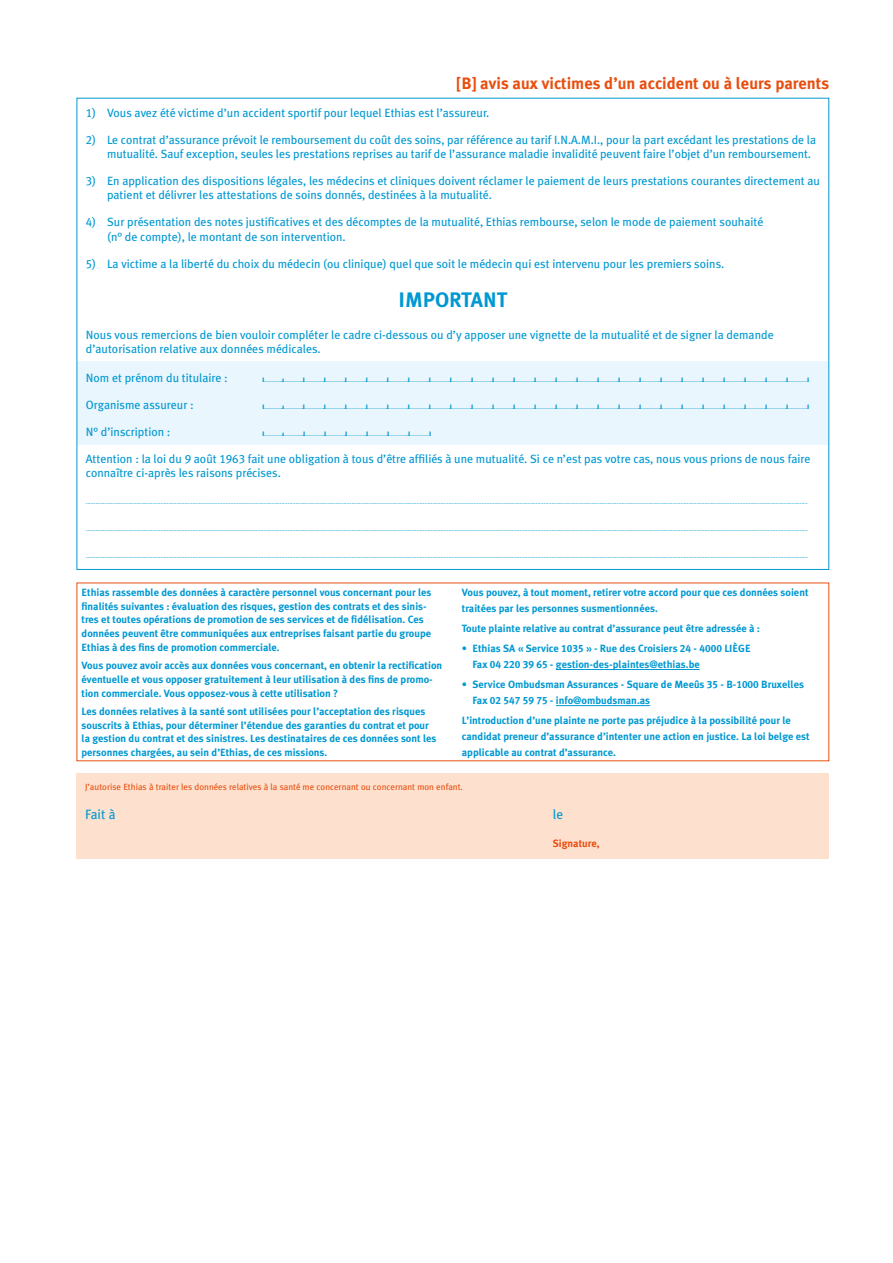
<style>
.page{position:relative;width:893px;height:1263px;background:#fff}
.page>*{position:absolute;margin:0;border:0;box-sizing:border-box;transform-origin:0 0}
.t1{font:700 21px "Meta Ethias";color:#0098d2}
.t2{font:700 16.5px "Meta Ethias";color:#e84e0f}
.t3{font:13.5px "Meta Ethias";color:#0098d2}
.t4{font:12px/14.4px "Meta Ethias";color:#0098d2}
.t5{font:700 10.5px/13.8px "Meta Ethias";color:#0098d2}
.t6{font:700 10.5px "Meta Ethias";color:#e84e0f}
.t7{font:9px "Meta Ethias";color:#e84e0f}
.t8{font:6px "Meta Ethias";color:#0098d2}
.t9{font:6px "Border";color:#0098d2;scale:3.5 1}
</style>
<div class="page">
<div style="left:77px;top:774px;width:752px;height:85px;background:#fde1ce"></div>
<hr style="left:556px;top:669px;width:144px;height:1px;background:#0098d2">
<hr style="left:556px;top:705px;width:94px;height:1px;background:#0098d2">
<div style="left:77px;top:362px;width:752px;height:83px;background:#eaf6fd"></div>
<h2 class="t2" style="left:457px;top:74px;width:374px">[B] avis aux victimes d’un accident ou à leurs parents</h2>
<h3 class="t4" style="left:86px;top:105px;width:405px">1) Vous avez été victime d’un accident sportif pour lequel Ethias est l’assureur.</h3>
<p class="t4" style="left:107px;top:132px;width:710px;text-indent:-21px">2) Le contrat d’assurance prévoit le remboursement du coût des soins, par référence au tarif I.N.A.M.I., pour la part excédant les prestations de la mutualité. Sauf exception, seules les prestations reprises au tarif de l’assurance maladie invalidité peuvent faire l’objet d’un remboursement.</p>
<h3 class="t4" style="left:107px;top:173px;width:714px;text-indent:-21px">3) En application des dispositions légales, les médecins et cliniques doivent réclamer le paiement de leurs prestations courantes directement au patient et délivrer les attestations de soins donnés, destinées à la mutualité.</h3>
<h3 class="t4" style="left:107px;top:215px;width:658px;text-indent:-21px">4) Sur présentation des notes justificatives et des décomptes de la mutualité, Ethias rembourse, selon le mode de paiement souhaité (n° de compte), le montant de son intervention.</h3>
<h3 class="t4" style="left:86px;top:256px;width:640px">5) La victime a la liberté du choix du médecin (ou clinique) quel que soit le médecin qui est intervenu pour les premiers soins.</h3>
<h1 class="t1" style="left:399px;top:288px;width:110px">IMPORTANT</h1>
<h3 class="t4" style="left:86px;top:327px;width:689px">Nous vous remercions de bien vouloir compléter le cadre ci-dessous ou d’y apposer une vignette de la mutualité et de signer la demande d’autorisation relative aux données médicales.</h3>
<h3 class="t4" style="left:86px;top:371px;width:144px">Nom et prénom du titulaire :</h3>
<p class="t9" style="left:263px;top:377px;width:157px">13333333333333333333333333</p>
<h3 class="t4" style="left:86px;top:398px;width:110px">Organisme assureur :</h3>
<p class="t9" style="left:263px;top:404px;width:157px">13333333333333333333333333</p>
<h3 class="t4" style="left:86px;top:425px;width:86px">N° d’inscription :</h3>
<p class="t9" style="left:263px;top:431px;width:49px">13333333</p>
<h3 class="t4" style="left:86px;top:451px;width:726px">Attention : la loi du 9 août 1963 fait une obligation à tous d’être affiliés à une mutualité. Si ce n’est pas votre cas, nous vous prions de nous faire connaître ci-après les raisons précises.</h3>
<p class="t8" style="left:86px;top:498px;width:723px">......................................................................................................................................................................................................................................................................................................................................................................................................................................................................</p>
<p class="t8" style="left:86px;top:525px;width:723px">......................................................................................................................................................................................................................................................................................................................................................................................................................................................................</p>
<p class="t8" style="left:86px;top:552px;width:723px">......................................................................................................................................................................................................................................................................................................................................................................................................................................................................</p>
<p class="t5" style="left:82px;top:585px;width:351px">Ethias rassemble des données à caractère personnel vous concernant pour les finalités suivantes : évaluation des risques, gestion des contrats et des sinis&shy;tres et toutes opérations de promotion de ses services et de fidélisation. Ces données peuvent être communiquées aux entreprises faisant partie du groupe Ethias à des fins de promotion commerciale.</p>
<h3 class="t5" style="left:82px;top:658px;width:362px">Vous pouvez avoir accès aux données vous concernant, en obtenir la rectification éventuelle et vous opposer gratuitement à leur utilisation à des fins de promo&shy;tion commerciale. Vous opposez-vous à cette utilisation ?</h3>
<p class="t5" style="left:82px;top:704px;width:356px">Les données relatives à la santé sont utilisées pour l’acceptation des risques souscrits à Ethias, pour déterminer l’étendue des garanties du contrat et pour la gestion du contrat et des sinistres. Les destinataires de ces données sont les personnes chargées, au sein d’Ethias, de ces missions.</p>
<h3 class="t5" style="left:462px;top:584px;width:348px;line-height:15.9px">Vous pouvez, à tout moment, retirer votre accord pour que ces données soient traitées par les personnes susmentionnées.</h3>
<h3 class="t5" style="left:462px;top:621px;width:300px">Toute plainte relative au contrat d’assurance peut être adressée à :</h3>
<h3 class="t5" style="left:472px;top:640px;width:280px;line-height:15.9px;text-indent:-11px">• Ethias SA « Service 1035 » - Rue des Croisiers 24 - 4000 LIÈGE<br>Fax 04 220 39 65 - gestion-des-plaintes@ethias.be</h3>
<h3 class="t5" style="left:472px;top:676px;width:333px;line-height:15.9px;text-indent:-11px">• Service Ombudsman Assurances - Square de Meeûs 35 - B-1000 Bruxelles<br>Fax 02 547 59 75 - info@ombudsman.as</h3>
<h3 class="t5" style="left:462px;top:713px;width:349px;line-height:15.9px">L’introduction d’une plainte ne porte pas préjudice à la possibilité pour le candidat preneur d’assurance d’intenter une action en justice. La loi belge est applicable au contrat d’assurance.</h3>
<h3 class="t7" style="left:85px;top:781px;width:379px">J’autorise Ethias à traiter les données relatives à la santé me concernant ou concernant mon enfant.</h3>
<h3 class="t3" style="left:85px;top:806px;width:32px">Fait à</h3>
<h3 class="t3" style="left:553px;top:806px;width:12px">le</h3>
<h3 class="t6" style="left:553px;top:838px;width:48px">Signature,</h3>
</div>
